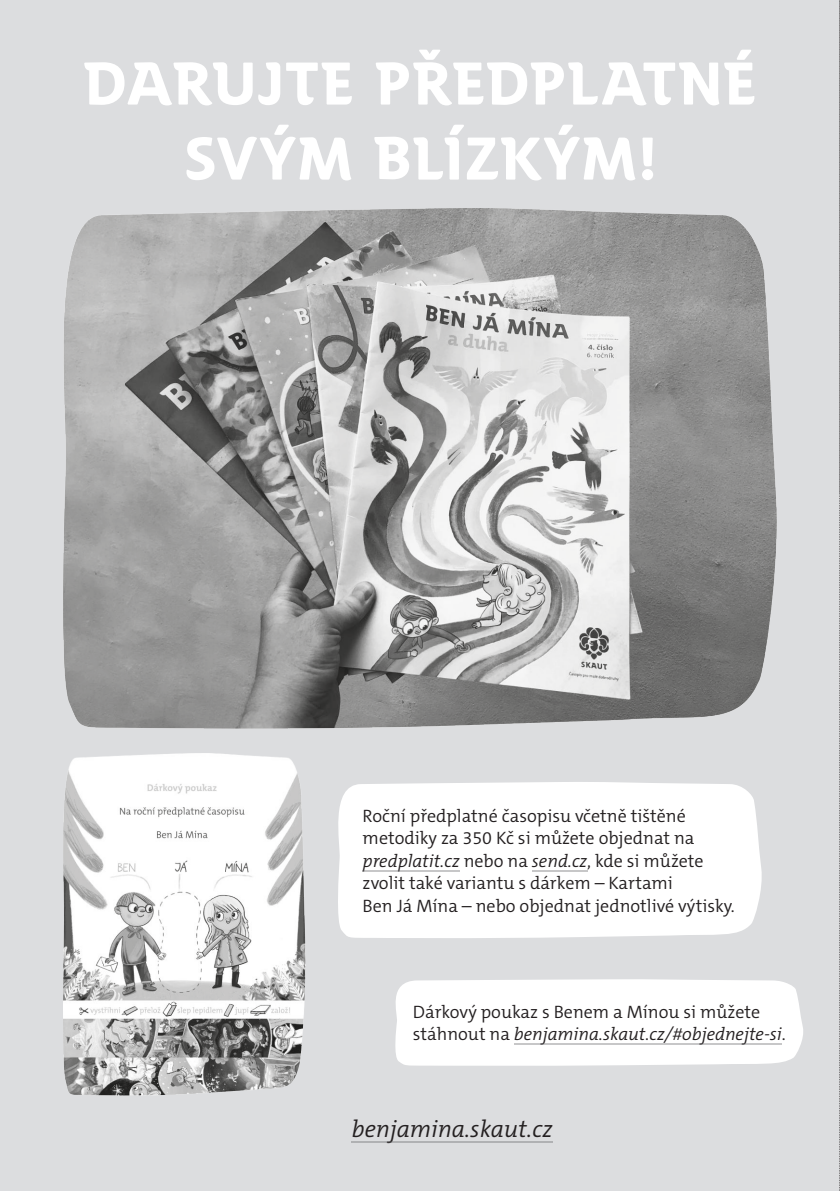
<style>
.page{position:relative;width:840px;height:1191px;background:#fff}
.page>*{position:absolute;margin:0;border:0;box-sizing:border-box;transform-origin:0 0}
.t1{font:700 60px/75px "SKAUT";letter-spacing:-.01em;color:#fff;text-align:center}
.t2{font:italic 300 24px "The Mix C5";color:#231f20}
.t3{font:300 18px/22.4px "The Mix C5";color:#231f20}
.s1{font-style:italic}
</style>
<div class="page">
<div style="left:0;top:0;width:839px;height:1191px;background:#dcdddf"></div>
<img style="left:63px;top:209px;width:713px;height:520px">
<img style="left:63px;top:753px;width:242px;height:342px">
<svg style="left:328px;top:781px;width:435px;height:157px"></svg>
<hr style="left:362px;top:870px;width:97px;height:1px;background:#c7c7c8">
<hr style="left:531px;top:870px;width:56px;height:1px;background:#c7c7c8">
<svg style="left:386px;top:979px;width:418px;height:87px"></svg>
<hr style="left:513px;top:1043px;width:268px;height:1px;background:#c7c7c8">
<hr style="left:351px;top:1141px;width:201px;height:2px;background:#b0b1b3">
<h1 class="t1" style="left:83px;top:49px;width:674px">DARUJTE PŘEDPLATNÉ<br>SVÝM BLÍZKÝM!</h1>
<p class="t3" style="left:362px;top:806px;width:373px">Roční předplatné časopisu včetně tištěné metodiky za 350 Kč si můžete objednat na <span class="s1">predplatit.cz</span> nebo na <span class="s1">send.cz</span>, kde si můžete zvolit také variantu s dárkem – Kartami<br>Ben Já Mína – nebo objednat jednotlivé výtisky.</p>
<p class="t3" style="left:412px;top:1002px;width:374px">Dárkový poukaz s Benem a Mínou si můžete stáhnout na <span class="s1">benjamina.skaut.cz/#objednejte-si</span>.</p>
<h2 class="t2" style="left:351px;top:1119px;width:202px">benjamina.skaut.cz</h2>
</div>
